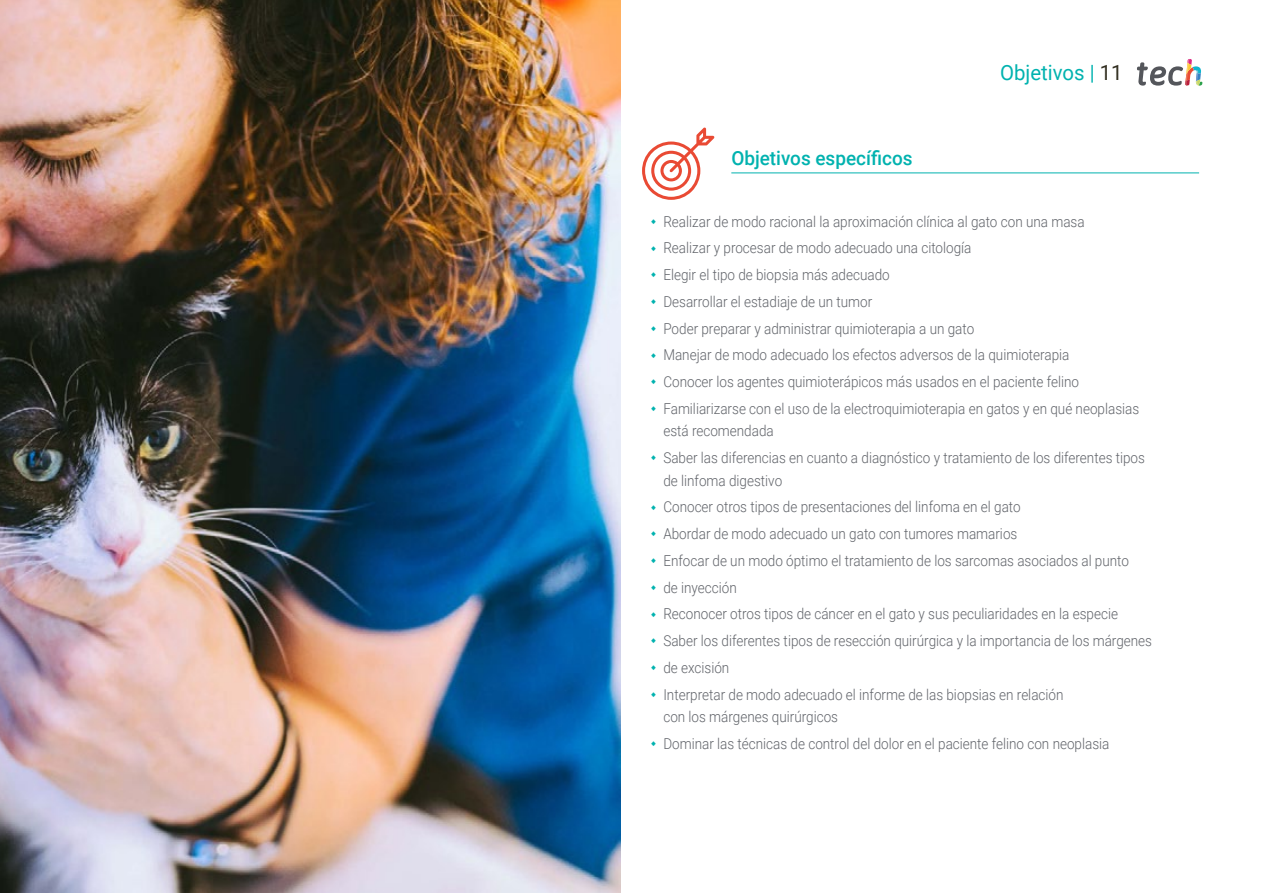
<style>
.page{position:relative;width:1263px;height:893px;background:#fff}
.page>*{position:absolute;margin:0;border:0;box-sizing:border-box;transform-origin:0 0}
.t1{font:21px "Roboto";color:#00b2af}
.t2{font:500 19.5px "Roboto";color:#00b2af}
.t3{font:300 15px/26.7px "Roboto";color:#61646a;scale:.9 1}
.s1{color:#312e20}
</style>
<div class="page">
<hr style="left:731px;top:173px;width:468px;height:1px;background:#00b2af">
<svg style="left:642px;top:127px;width:72px;height:73px"></svg>
<svg style="left:1137px;top:59px;width:65px;height:27px"></svg>
<img style="left:0;top:0;width:621px;height:893px">
<h2 class="t2" style="left:731px;top:144px;width:183px">Objetivos específicos</h2>
<h1 class="t1" style="left:1000px;top:57px;width:124px">Objetivos | <span class="s1">11</span></h1>
<p class="t3" style="left:663px;top:207px;width:530px">Realizar de modo racional la aproximación clínica al gato con una masa<br>Realizar y procesar de modo adecuado una citología<br>Elegir el tipo de biopsia más adecuado<br>Desarrollar el estadiaje de un tumor<br>Poder preparar y administrar quimioterapia a un gato<br>Manejar de modo adecuado los efectos adversos de la quimioterapia<br>Conocer los agentes quimioterápicos más usados en el paciente felino Familiarizarse con el uso de la electroquimioterapia en gatos y en qué neoplasias</p>
<p class="t3" style="left:663px;top:417px;width:537px">está recomendada<br>Saber las diferencias en cuanto a diagnóstico y tratamiento de los diferentes tipos</p>
<p class="t3" style="left:663px;top:466px;width:544px">de linfoma digestivo<br>Conocer otros tipos de presentaciones del linfoma en el gato<br>Abordar de modo adecuado un gato con tumores mamarios<br>Enfocar de un modo óptimo el tratamiento de los sarcomas asociados al punto<br>de inyección<br>Reconocer otros tipos de cáncer en el gato y sus peculiaridades en la especie Saber los diferentes tipos de resección quirúrgica y la importancia de los márgenes de excisión<br>Interpretar de modo adecuado el informe de las biopsias en relación</p>
<p class="t3" style="left:663px;top:703px;width:497px">con los márgenes quirúrgicos<br>Dominar las técnicas de control del dolor en el paciente felino con neoplasia</p>
</div>
